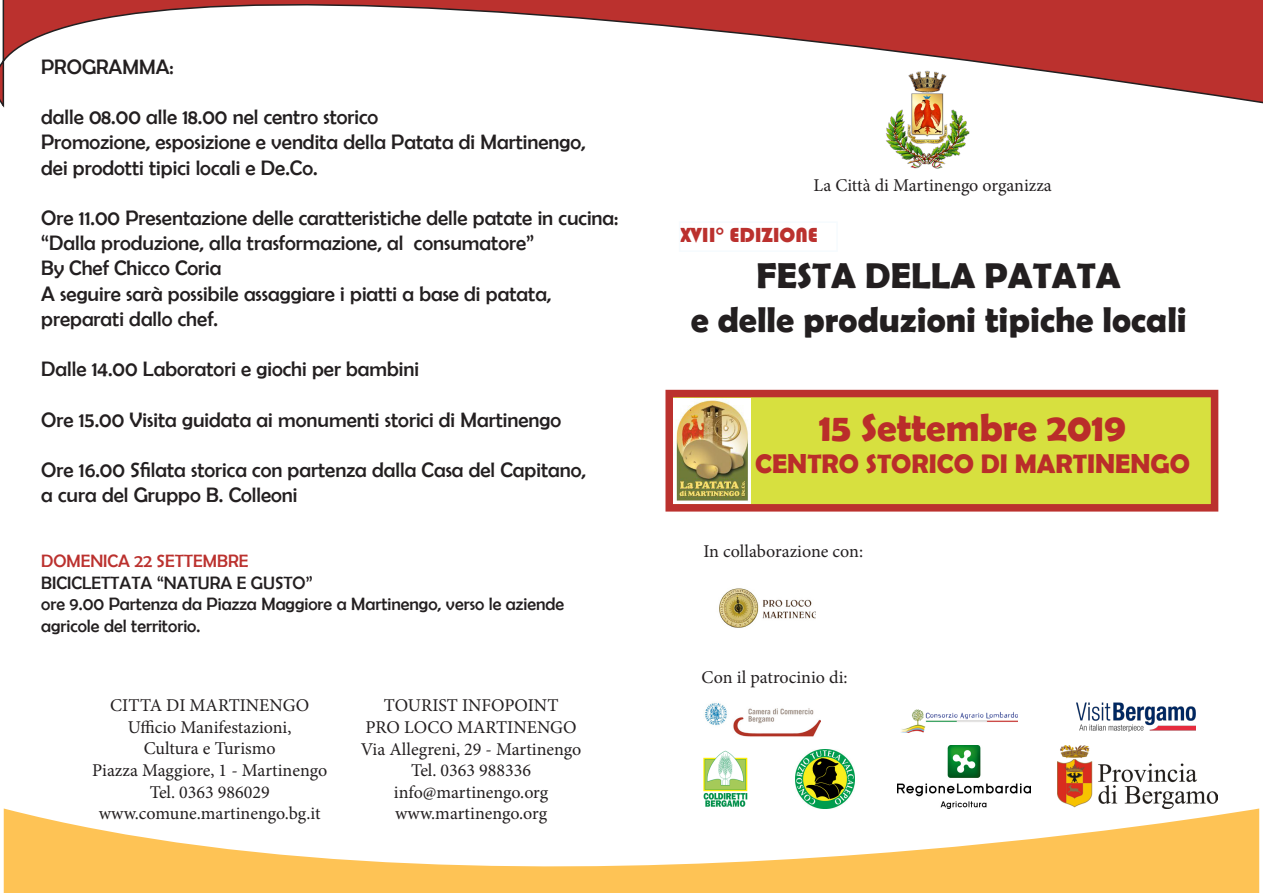
<style>
.page{position:relative;width:1263px;height:893px;background:#fff}
.page>*{position:absolute;margin:0;border:0;box-sizing:border-box;transform-origin:0 0}
.t1{font:700 39px "Berlin Sans FB Demi";color:#ba2d2a}
.t2{font:700 36px "Berlin Sans FB Demi";color:#231f20}
.t3{font:700 27px "Berlin Sans FB Demi";color:#ba2d2a}
.t4{font:21px/25.2px "Berlin Sans FB";color:#231f20}
.t5{font:21px "Bauhaus 93";color:#bb312e}
.t6{font:18px "Minion Pro";color:#231f20}
.t7{font:18px "Berlin Sans FB";color:#231f20}
.t8{font:18px "Berlin Sans FB";color:#bb312e}
</style>
<div class="page">
<svg style="left:0;top:0;width:1263px;height:107px"></svg>
<svg style="left:4px;top:808px;width:1255px;height:85px;fill:#fec355"></svg>
<div style="left:665px;top:390px;width:553px;height:122px;background:#d7e03f;border:8px solid #bb312e"></div>
<img style="left:884px;top:68px;width:89px;height:101px">
<img style="left:674px;top:398px;width:77px;height:105px">
<img style="left:719px;top:588px;width:97px;height:40px">
<img style="left:703px;top:750px;width:45px;height:57px">
<img style="left:1077px;top:702px;width:119px;height:29px">
<img style="left:897px;top:745px;width:133px;height:63px">
<img style="left:1058px;top:745px;width:159px;height:63px">
<img style="left:901px;top:709px;width:116px;height:24px">
<img style="left:705px;top:703px;width:115px;height:34px">
<img style="left:795px;top:749px;width:60px;height:59px">
<p class="t4" style="left:41px;top:54px;width:134px">PROGRAMMA:</p>
<p class="t4" style="left:41px;top:104px;width:339px">dalle 08.00 alle 18.00 nel centro storico</p>
<p class="t4" style="left:41px;top:129px;width:546px">Promozione, esposizione e vendita della Patata di Martinengo,</p>
<p class="t4" style="left:41px;top:155px;width:278px">dei prodotti tipici locali e De.Co.</p>
<p class="t4" style="left:41px;top:205px;width:579px">Ore 11.00 Presentazione delle caratteristiche delle patate in cucina: “Dalla produzione, alla trasformazione, al consumatore”</p>
<p class="t4" style="left:41px;top:255px;width:182px">By Chef Chicco Coria</p>
<p class="t4" style="left:41px;top:281px;width:512px">A seguire sarà possibile assaggiare i piatti a base di patata,</p>
<p class="t4" style="left:41px;top:306px;width:178px">preparati dallo chef.</p>
<p class="t4" style="left:41px;top:356px;width:379px">Dalle 14.00 Laboratori e giochi per bambini</p>
<p class="t4" style="left:41px;top:407px;width:522px">Ore 15.00 Visita guidata ai monumenti storici di Martinengo</p>
<p class="t4" style="left:41px;top:457px;width:546px">Ore 16.00 Sfilata storica con partenza dalla Casa del Capitano,</p>
<p class="t4" style="left:41px;top:482px;width:258px">a cura del Gruppo B. Colleoni</p>
<p class="t8" style="left:41px;top:551px;width:209px">DOMENICA 22 SETTEMBRE</p>
<p class="t7" style="left:41px;top:572px;width:273px">BICICLETTATA “NATURA E GUSTO”</p>
<p class="t7" style="left:41px;top:594px;width:524px">ore 9.00 Partenza da Piazza Maggiore a Martinengo, verso le aziende</p>
<p class="t7" style="left:41px;top:616px;width:161px">agricole del territorio.</p>
<p class="t6" style="left:110px;top:693px;width:200px">CITTA DI MARTINENGO</p>
<p class="t6" style="left:128px;top:715px;width:165px">Ufficio Manifestazioni,</p>
<p class="t6" style="left:144px;top:736px;width:133px">Cultura e Turismo</p>
<p class="t6" style="left:92px;top:758px;width:236px">Piazza Maggiore, 1 - Martinengo</p>
<p class="t6" style="left:150px;top:780px;width:122px">Tel. 0363 986029</p>
<p class="t6" style="left:99px;top:801px;width:223px">www.comune.martinengo.bg.it</p>
<p class="t6" style="left:384px;top:694px;width:176px">TOURIST INFOPOINT</p>
<p class="t6" style="left:366px;top:715px;width:213px">PRO LOCO MARTINENGO</p>
<p class="t6" style="left:361px;top:737px;width:222px">Via Allegreni, 29 - Martinengo</p>
<p class="t6" style="left:411px;top:758px;width:122px">Tel. 0363 988336</p>
<p class="t6" style="left:394px;top:780px;width:156px">info@martinengo.org</p>
<p class="t6" style="left:395px;top:802px;width:153px">www.martinengo.org</p>
<p class="t6" style="left:813px;top:173px;width:240px">La Città di Martinengo organizza</p>
<p class="t5" style="left:680px;top:223px;width:139px">XVII° EDIZIONE</p>
<p class="t2" style="left:757px;top:255px;width:366px">FESTA DELLA PATATA</p>
<p class="t2" style="left:691px;top:298px;width:498px">e delle produzioni tipiche locali</p>
<p class="t1" style="left:819px;top:405px;width:309px">15 Settembre 2019</p>
<p class="t3" style="left:755px;top:448px;width:436px">CENTRO STORICO DI MARTINENGO</p>
<p class="t6" style="left:703px;top:539px;width:161px">In collaborazione con:</p>
<p class="t6" style="left:702px;top:666px;width:147px">Con il patrocinio di:</p>
</div>
